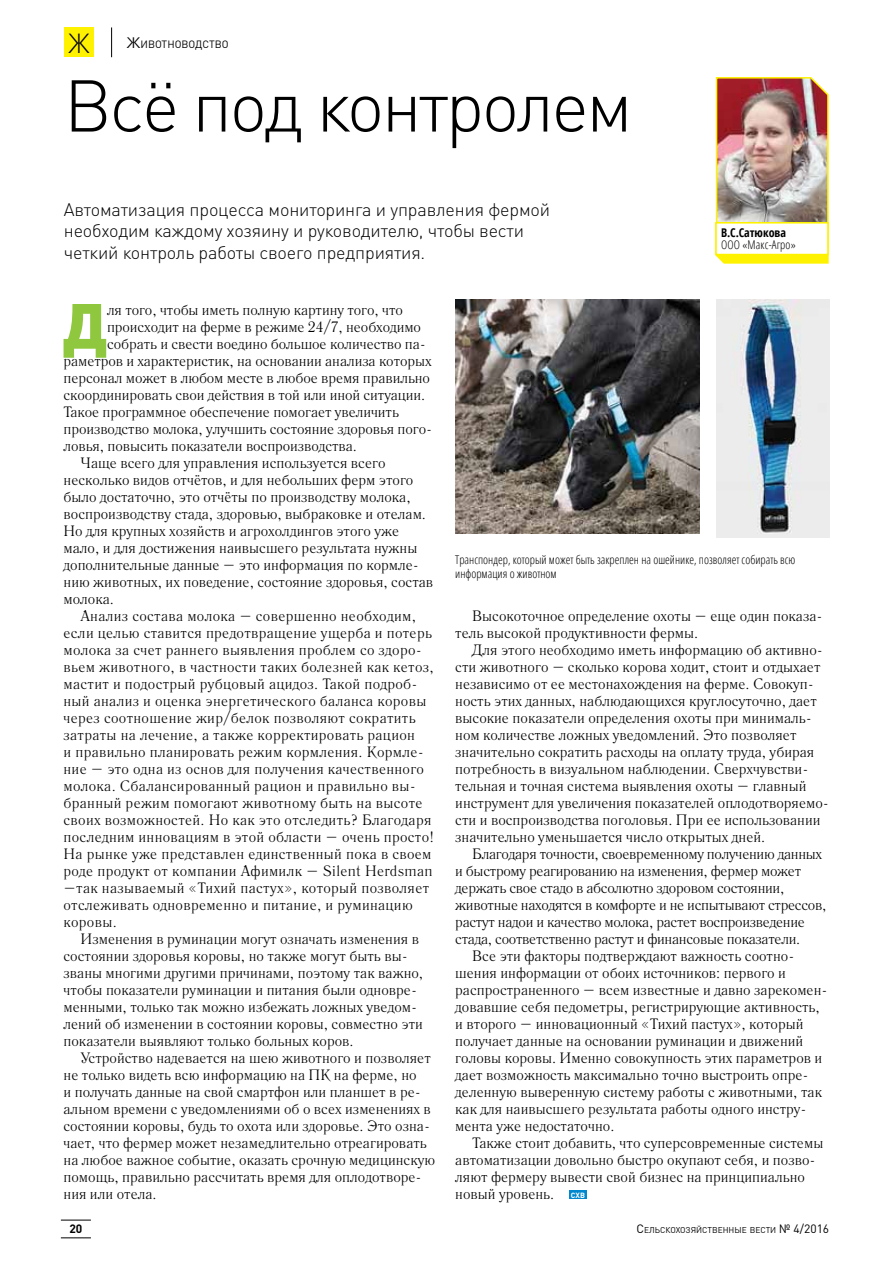
<style>
.page{position:relative;width:893px;height:1263px;background:#fff}
.page>*{position:absolute;margin:0;border:0;box-sizing:border-box;transform-origin:0 0}
.t1{font:300 72px "DIN Pro";letter-spacing:-.04em;color:#000}
.t2{font:900 62.7px "DIN Pro";color:#8fc73e}
.t3{font:300 27px "Open Sans";color:#000}
.t4{font:300 18px/21.6px "DIN Pro";letter-spacing:-.01em;color:#000}
.t5{font:15px/17px "Literaturnaya C";color:#000}
.t6{font:15px "Literaturnaya C";letter-spacing:.02em;color:#000}
.t7{font:15px "Literaturnaya C";letter-spacing:-.02em;color:#000}
.t8{font:300 condensed 12px/13.5px "Open Sans";color:#000}
.t9{font:700 condensed 12px "Open Sans";color:#000}
.t10{font:700 12px "DIN Pro";color:#000}
.t11{font:10.5px "DIN Pro";color:#000}
.t12{font:8.4px "DIN Pro";color:#000}
.s1{font-size:15px}
.s2{font-family:"DIN Pro";font-weight:700;font-size:7.5px;color:#fff}
.s3{font-size:12px}
</style>
<div class="page">
<div style="left:64px;top:27px;width:30px;height:30px;background:#fff200"></div>
<hr style="left:111px;top:27px;width:1px;height:30px;background:#000">
<hr style="left:61px;top:1220px;width:30px;height:1px;background:#000">
<hr style="left:61px;top:1237px;width:30px;height:1px;background:#000">
<div style="left:569px;top:1190px;width:17px;height:9px;background:#0088ce"></div>
<img style="left:715px;top:77px;width:114px;height:187px">
<div style="left:716px;top:223px;width:112px;height:31px;background:#fff"></div>
<div style="left:715px;top:222px;width:114px;height:33px;border:2px solid #fff200"></div>
<img style="left:716px;top:299px;width:113px;height:238px">
<img style="left:455px;top:299px;width:244px;height:234px">
<h3 class="t3" style="left:68px;top:24px;width:23px">Ж</h3>
<p class="t11" style="left:127px;top:37px;width:102px"><span class="s1">Ж</span>ивотноводство</p>
<h1 class="t1" style="left:64px;top:57px;width:570px">Всё под контролем</h1>
<p class="t4" style="left:64px;top:198px;width:488px">Автоматизация процесса мониторинга и управления фермой необходим каждому хозяину и руководителю, чтобы вести четкий контроль работы своего предприятия.</p>
<p class="t9" style="left:721px;top:226px;width:66px">В.С.Сатюкова</p>
<p class="t8" style="left:721px;top:238px;width:76px">ООО «Макс-Агро»</p>
<h2 class="t2" style="left:63px;top:283px;width:46px">Д</h2>
<p class="t5" style="left:107px;top:301px;width:297px">ля того, чтобы иметь полную картину того, что</p>
<p class="t5" style="left:107px;top:318px;width:315px">происходит на ферме в режиме 24/7, необходимо</p>
<p class="t5" style="left:107px;top:335px;width:320px">собрать и свести воедино большое количество па-</p>
<p class="t5" style="left:64px;top:352px;width:369px">раметров и характеристик, на основании анализа которых</p>
<p class="t5" style="left:64px;top:369px;width:368px">персонал может в любом месте в любое время правильно</p>
<p class="t5" style="left:64px;top:386px;width:363px">скоординировать свои действия в той или иной ситуации.</p>
<p class="t5" style="left:64px;top:403px;width:337px">Такое программное обеспечение помогает увеличить</p>
<p class="t5" style="left:64px;top:420px;width:370px">производство молока, улучшить состояние здоровья пого-</p>
<p class="t5" style="left:64px;top:437px;width:295px">ловья, повысить показатели воспроизводства.</p>
<p class="t5" style="left:81px;top:454px;width:306px">Чаще всего для управления используется всего</p>
<p class="t5" style="left:64px;top:471px;width:351px">несколько видов отчётов, и для небольших ферм этого</p>
<p class="t5" style="left:64px;top:488px;width:349px">было достаточно, это отчёты по производству молока,</p>
<p class="t5" style="left:64px;top:505px;width:364px">воспроизводству стада, здоровью, выбраковке и отелам.</p>
<p class="t5" style="left:64px;top:522px;width:337px">Но для крупных хозяйств и агрохолдингов этого уже</p>
<p class="t5" style="left:64px;top:539px;width:355px">мало, и для достижения наивысшего результата нужны</p>
<p class="t5" style="left:64px;top:556px;width:357px">дополнительные данные – это информация по кормле-</p>
<p class="t5" style="left:64px;top:573px;width:371px">нию животных, их поведение, состояние здоровья, состав</p>
<p class="t5" style="left:64px;top:590px;width:52px">молока.</p>
<p class="t6" style="left:81px;top:607px;width:337px">Анализ состава молока – совершенно необходим,</p>
<p class="t6" style="left:64px;top:624px;width:370px">если целью ставится предотвращение ущерба и потерь</p>
<p class="t6" style="left:64px;top:641px;width:360px">молока за счет раннего выявления проблем со здоро-</p>
<p class="t6" style="left:64px;top:658px;width:372px">вьем животного, в частности таких болезней как кетоз,</p>
<p class="t6" style="left:64px;top:675px;width:356px">мастит и подострый рубцовый ацидоз. Такой подроб-</p>
<p class="t6" style="left:64px;top:692px;width:364px">ный анализ и оценка энергетического баланса коровы</p>
<p class="t6" style="left:64px;top:709px;width:354px">через соотношение жир/белок позволяют сократить</p>
<p class="t6" style="left:64px;top:726px;width:353px">затраты на лечение, а также корректировать рацион</p>
<p class="t6" style="left:64px;top:743px;width:362px">и правильно планировать режим кормления. Кормле-</p>
<p class="t6" style="left:64px;top:760px;width:362px">ние – это одна из основ для получения качественного</p>
<p class="t6" style="left:64px;top:777px;width:354px">молока. Сбалансированный рацион и правильно вы-</p>
<p class="t6" style="left:64px;top:794px;width:361px">бранный режим помогают животному быть на высоте</p>
<p class="t6" style="left:64px;top:811px;width:369px">своих возможностей. Но как это отследить? Благодаря</p>
<p class="t6" style="left:64px;top:828px;width:372px">последним инновациям в этой области – очень просто!</p>
<p class="t6" style="left:64px;top:845px;width:370px">На рынке уже представлен единственный пока в своем</p>
<p class="t6" style="left:64px;top:862px;width:371px">роде продукт от компании Афимилк – Silent Herdsman</p>
<p class="t6" style="left:64px;top:879px;width:367px">–так называемый «Тихий пастух», который позволяет</p>
<p class="t6" style="left:64px;top:896px;width:351px">отслеживать одновременно и питание, и руминацию</p>
<p class="t5" style="left:64px;top:913px;width:55px">коровы.</p>
<p class="t5" style="left:81px;top:931px;width:340px">Изменения в руминации могут означать изменения в</p>
<p class="t5" style="left:64px;top:948px;width:346px">состоянии здоровья коровы, но также могут быть вы-</p>
<p class="t5" style="left:64px;top:965px;width:361px">званы многими другими причинами, поэтому так важно,</p>
<p class="t5" style="left:64px;top:982px;width:355px">чтобы показатели руминации и питания были одновре-</p>
<p class="t5" style="left:64px;top:999px;width:355px">менными, только так можно избежать ложных уведом-</p>
<p class="t5" style="left:64px;top:1016px;width:361px">лений об изменении в состоянии коровы, совместно эти</p>
<p class="t5" style="left:64px;top:1033px;width:292px">показатели выявляют только больных коров.</p>
<p class="t5" style="left:81px;top:1050px;width:352px">Устройство надевается на шею животного и позволяет</p>
<p class="t5" style="left:64px;top:1067px;width:355px">не только видеть всю информацию на ПК на ферме, но</p>
<p class="t5" style="left:64px;top:1084px;width:359px">и получать данные на свой смартфон или планшет в ре-</p>
<p class="t5" style="left:64px;top:1101px;width:369px">альном времени с уведомлениями об о всех изменениях в</p>
<p class="t5" style="left:64px;top:1118px;width:368px">состоянии коровы, будь то охота или здоровье. Это озна-</p>
<p class="t5" style="left:64px;top:1135px;width:365px">чает, что фермер может незамедлительно отреагировать</p>
<p class="t5" style="left:64px;top:1152px;width:373px">на любое важное событие, оказать срочную медицинскую</p>
<p class="t5" style="left:64px;top:1169px;width:360px">помощь, правильно рассчитать время для оплодотворе-</p>
<p class="t5" style="left:64px;top:1186px;width:95px">ния или отела.</p>
<p class="t8" style="left:455px;top:553px;width:342px">Транспондер, который может быть закреплен на ошейнике, позволяет собирать всю информация о животном</p>
<p class="t5" style="left:455px;top:607px;width:369px;text-indent:17px">Высокоточное определение охоты – еще один показа&shy;тель высокой продуктивности фермы.</p>
<p class="t5" style="left:455px;top:641px;width:375px;text-indent:17px">Для этого необходимо иметь информацию об активно&shy;сти животного – сколько корова ходит, стоит и отдыхает независимо от ее местонахождения на ферме. Совокуп&shy;ность этих данных, наблюдающихся круглосуточно, дает высокие показатели определения охоты при минималь&shy;ном количестве ложных уведомлений. Это позволяет значительно сократить расходы на оплату труда, убирая потребность в визуальном наблюдении. Сверхчувстви&shy;тельная и точная система выявления охоты – главный инструмент для увеличения показателей оплодотворяемо&shy;сти и воспроизводства поголовья. При ее использовании значительно уменьшается число открытых дней.</p>
<p class="t7" style="left:472px;top:845px;width:351px">Благодаря точности, своевременному получению данных</p>
<p class="t7" style="left:455px;top:862px;width:347px">и быстрому реагированию на изменения, фермер может</p>
<p class="t7" style="left:455px;top:879px;width:331px">держать свое стадо в абсолютно здоровом состоянии,</p>
<p class="t7" style="left:455px;top:896px;width:373px">животные находятся в комфорте и не испытывают стрессов,</p>
<p class="t7" style="left:455px;top:913px;width:351px">растут надои и качество молока, растет воспроизведение</p>
<p class="t7" style="left:455px;top:930px;width:347px">стада, соответственно растут и финансовые показатели.</p>
<p class="t5" style="left:472px;top:948px;width:324px">Все эти факторы подтверждают важность соотно-</p>
<p class="t5" style="left:455px;top:965px;width:332px">шения информации от обоих источников: первого и</p>
<p class="t5" style="left:455px;top:982px;width:374px">распространенного – всем известные и давно зарекомен-</p>
<p class="t5" style="left:455px;top:999px;width:366px">довавшие себя педометры, регистрирующие активность,</p>
<p class="t5" style="left:455px;top:1016px;width:350px">и второго – инновационный «Тихий пастух», который</p>
<p class="t5" style="left:455px;top:1033px;width:350px">получает данные на основании руминации и движений</p>
<p class="t5" style="left:455px;top:1050px;width:369px">головы коровы. Именно совокупность этих параметров и</p>
<p class="t5" style="left:455px;top:1067px;width:355px">дает возможность максимально точно выстроить опре-</p>
<p class="t5" style="left:455px;top:1084px;width:368px">деленную выверенную систему работы с животными, так</p>
<p class="t5" style="left:455px;top:1101px;width:353px">как для наивысшего результата работы одного инстру-</p>
<p class="t5" style="left:455px;top:1118px;width:161px">мента уже недостаточно.</p>
<p class="t5" style="left:472px;top:1135px;width:353px">Также стоит добавить, что суперсовременные системы</p>
<p class="t5" style="left:455px;top:1152px;width:362px">автоматизации довольно быстро окупают себя, и позво-</p>
<p class="t5" style="left:455px;top:1169px;width:351px">ляют фермеру вывести свой бизнес на принципиально</p>
<p class="t5" style="left:455px;top:1186px;width:131px">новый уровень. <span class="s2">СХВ</span></p>
<p class="t10" style="left:69px;top:1221px;width:15px">20</p>
<p class="t12" style="left:636px;top:1224px;width:194px"><span class="s3">С</span>ельскохозяйственные вести <span class="s3">№ 4/2016</span></p>
</div>
